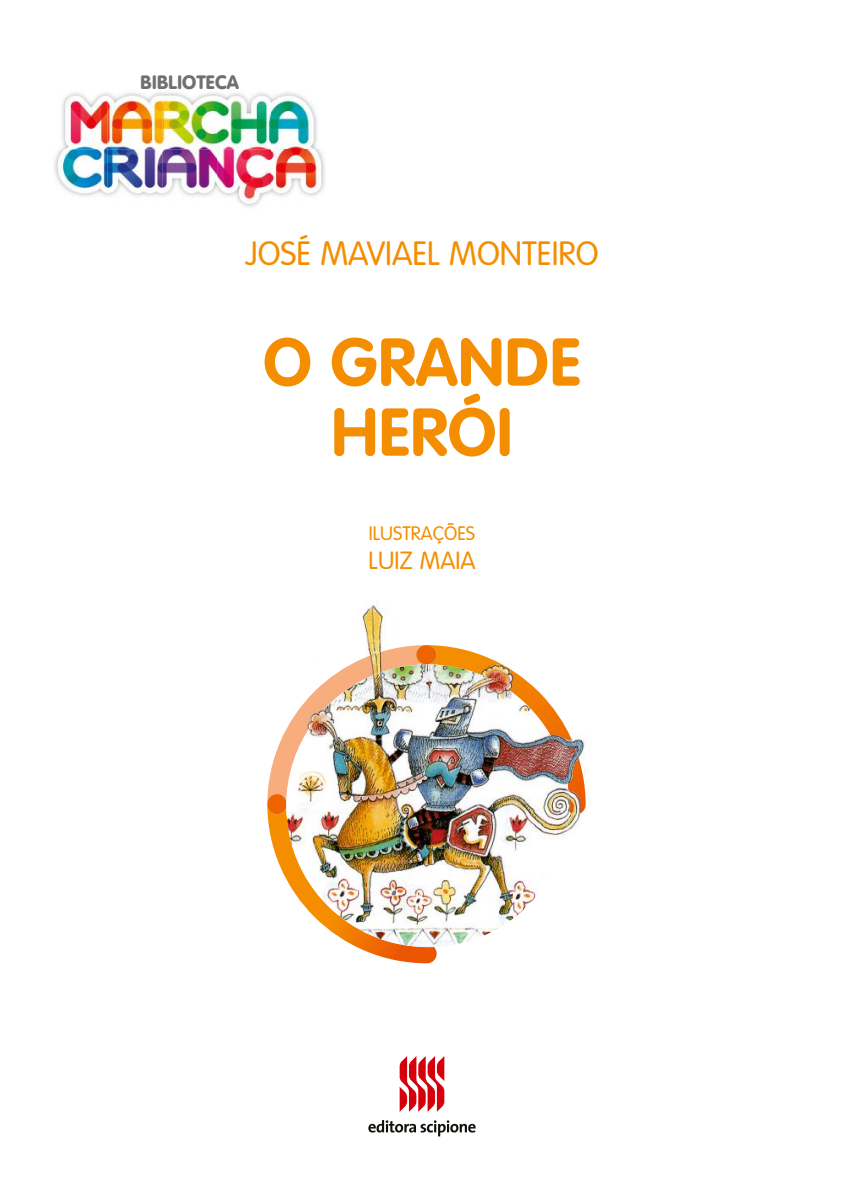
<style>
.page{position:relative;width:844px;height:1191px;background:#fff}
.page>*{position:absolute;margin:0;border:0;box-sizing:border-box;transform-origin:0 0}
.t1{font:66.5px/70px "VAG Rounded Std Bold SC";letter-spacing:.01em;color:#f48e00;text-align:center}
.t2{font:33.25px "VAG Rounded Std Light SC";color:#f48e00}
.t3{font:24.5px "VAG Rounded Std Light SC";color:#f48e00}
.t4{font:19.25px "VAG Rounded Std Light SC";color:#f48e00}
.t5{font:19.07px "VAG Rounded Std Black SC";letter-spacing:.015em;color:#6f7170}
</style>
<div class="page">
<svg style="left:368px;top:1120px;width:107px;height:16px"></svg>
<svg style="left:399px;top:1056px;width:45px;height:55px"></svg>
<img style="left:53px;top:92px;width:273px;height:115px">
<img style="left:356px;top:603px;width:30px;height:42px">
<img style="left:569px;top:814px;width:12px;height:17px">
<img style="left:436px;top:645px;width:149px;height:169px">
<img style="left:267px;top:814px;width:169px;height:149px">
<img style="left:267px;top:645px;width:149px;height:149px">
<img style="left:416px;top:645px;width:20px;height:19px">
<img style="left:267px;top:794px;width:19px;height:20px">
<img style="left:286px;top:664px;width:227px;height:227px">
<img style="left:512px;top:692px;width:57px;height:227px">
<img style="left:314px;top:890px;width:199px;height:57px">
<p class="t5" style="left:140px;top:71px;width:100px">BIBLIOTECA</p>
<p class="t2" style="left:245px;top:239px;width:354px">JOSÉ MAVIAEL MONTEIRO</p>
<h1 class="t1" style="left:263px;top:332px;width:318px">O GRANDE<br>HERÓI</h1>
<p class="t4" style="left:369px;top:525px;width:108px">ILUSTRAÇÕES</p>
<p class="t3" style="left:368px;top:550px;width:108px">LUIZ MAIA</p>
</div>
